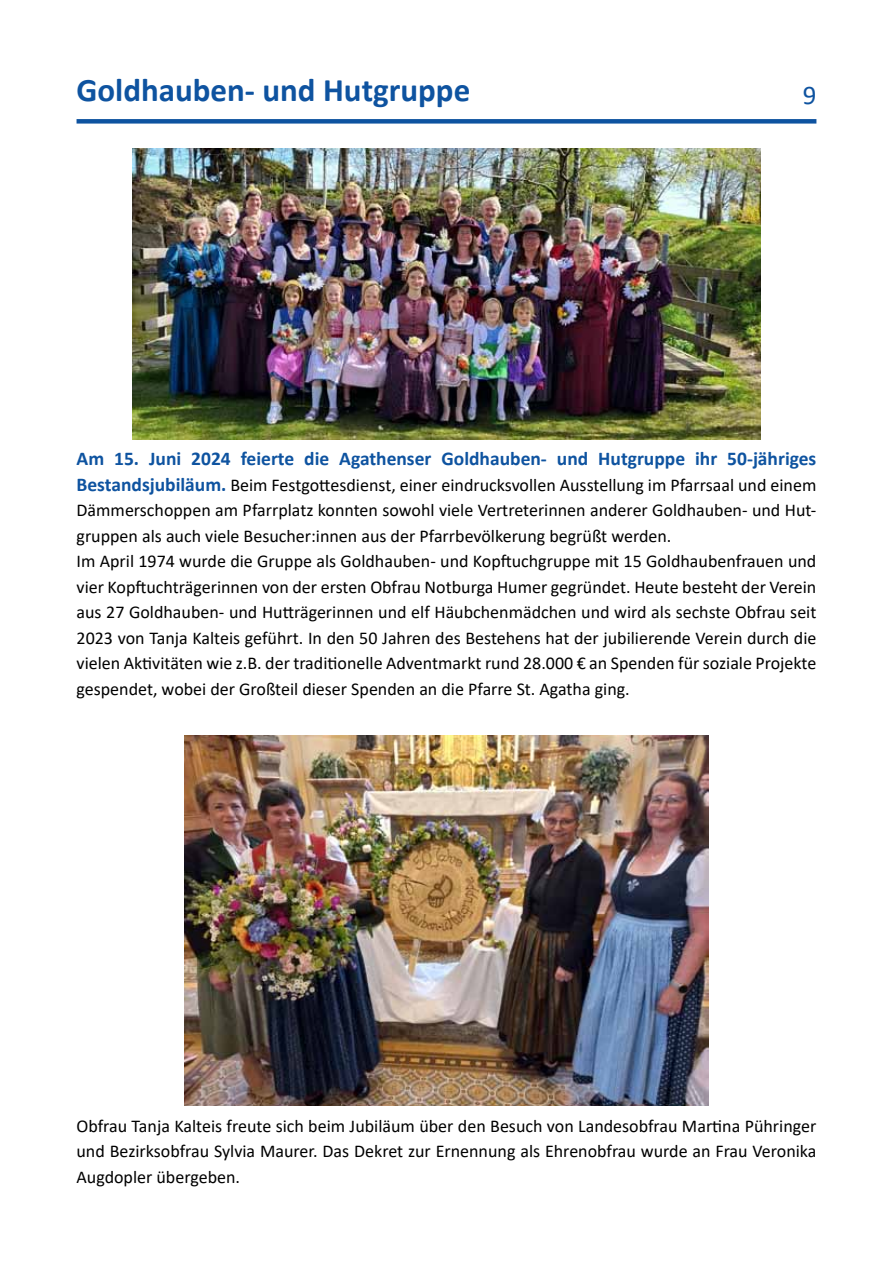
<style>
.page{position:relative;width:893px;height:1263px;background:#fff}
.page>*{position:absolute;margin:0;border:0;box-sizing:border-box;transform-origin:0 0}
.t1{font:700 33px "Calibri";color:#0e53a0}
.t2{font:27px "Calibri";color:#0e53a0}
.t3{font:700 19.5px "Calibri";color:#0e53a0}
.t4{font:18px/25.5px "Calibri";color:#000}
.s1{font-weight:700;font-size:19.5px;color:#0e53a0}
</style>
<div class="page">
<div style="left:77px;top:119px;width:739px;height:5px;background:#0e53a0"></div>
<img style="left:185px;top:736px;width:523px;height:369px">
<img style="left:133px;top:149px;width:627px;height:291px">
<h1 class="t1" style="left:77px;top:67px;width:395px">Goldhauben- und Hutgruppe</h1>
<h2 class="t2" style="left:803px;top:77px;width:15px">9</h2>
<p class="t3" style="left:77px;top:445px;width:741px">Am 15. Juni 2024 feierte die Agathenser Goldhauben- und Hutgruppe ihr 50-jähriges</p>
<p class="t4" style="left:77px;top:471px;width:741px"><span class="s1">Bestandsjubiläum.</span> Beim Festgottesdienst, einer eindrucksvollen Ausstellung im Pfarrsaal und einem Dämmerschoppen am Pfarrplatz konnten sowohl viele Vertreterinnen anderer Goldhauben- und Hut&shy;gruppen als auch viele Besucher:innen aus der Pfarrbevölkerung begrüßt werden.<br>Im April 1974 wurde die Gruppe als Goldhauben- und Kopftuchgruppe mit 15 Goldhaubenfrauen und vier Kopftuchträgerinnen von der ersten Obfrau Notburga Humer gegründet. Heute besteht der Verein aus 27 Goldhauben- und Hutträgerinnen und elf Häubchenmädchen und wird als sechste Obfrau seit 2023 von Tanja Kalteis geführt. In den 50 Jahren des Bestehens hat der jubilierende Verein durch die vielen Aktivitäten wie z.B. der traditionelle Adventmarkt rund 28.000 € an Spenden für soziale Projekte gespendet, wobei der Großteil dieser Spenden an die Pfarre St. Agatha ging.</p>
<p class="t4" style="left:77px;top:1113px;width:741px;text-align:justify">Obfrau Tanja Kalteis freute sich beim Jubiläum über den Besuch von Landesobfrau Martina Pühringer und Bezirksobfrau Sylvia Maurer. Das Dekret zur Ernennung als Ehrenobfrau wurde an Frau Veronika Augdopler übergeben.</p>
</div>
